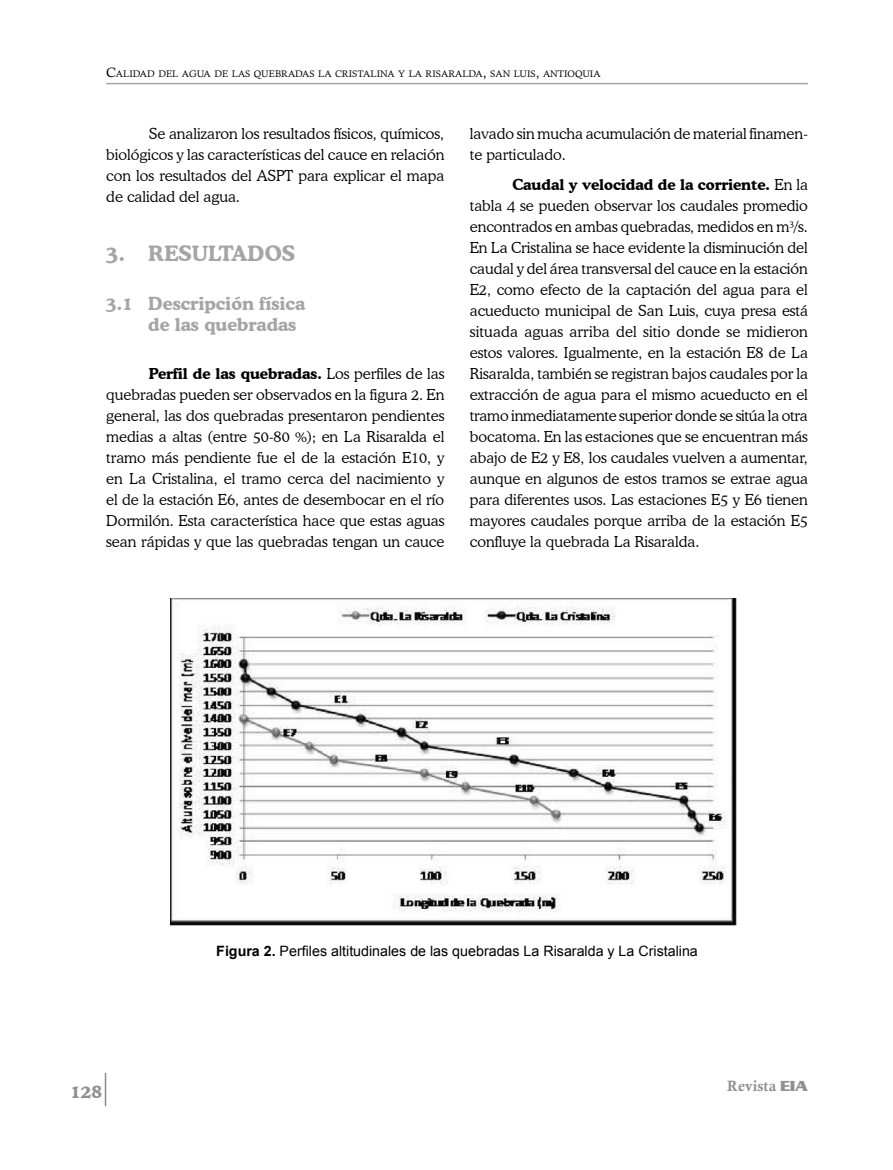
<style>
.page{position:relative;width:893px;height:1170px;background:#fff}
.page>*{position:absolute;margin:0;border:0;box-sizing:border-box;transform-origin:0 0}
.t1{font:700 21px "Cooper BT";color:#a5a5a5}
.t2{font:700 18px/21.6px "Cooper BT";color:#a5a5a5}
.t3{font:700 18px "Cooper BT";color:#909090}
.t4{font:300 15px/21px "Cooper BT";color:#000;text-align:justify}
.t5{font:15px "Calis MT Bol";color:#909090}
.t6{font:14.25px "Arial";color:#000}
.t7{font:9.45px "Calisto";color:#000}
.s1{font-size:13.5px}
.s2{font-weight:700}
.s3{font-family:"Serpentine D";font-weight:700}
</style>
<div class="page">
<hr style="left:106px;top:83px;width:702px;height:1px;background:#a5a5a5">
<hr style="left:105px;top:1072px;width:1px;height:34px;background:#8b8b8b">
<img style="left:171px;top:598px;width:566px;height:328px">
<p class="t7" style="left:106px;top:69px;width:496px"><span class="s1">C</span>ALIDAD DEL AGUA DE LAS QUEBRADAS LA CRISTALINA Y LA RISARALDA<span class="s1">,</span> SAN LUIS<span class="s1">,</span> ANTIOQUIA</p>
<p class="t4" style="left:106px;top:123px;width:340px;text-indent:43px">Se analizaron los resultados físicos, químicos, biológicos y las características del cauce en relación con los resultados del ASPT para explicar el mapa de calidad del agua.</p>
<h1 class="t1" style="left:106px;top:241px;width:190px">3. RESULTADOS</h1>
<p class="t2" style="left:148px;top:292px;width:158px;text-indent:-42px">3.1 Descripción física de las quebradas</p>
<p class="t4" style="left:106px;top:363px;width:340px;text-indent:43px"><span class="s2">Perfil de las quebradas.</span> Los perfiles de las quebradas pueden ser observados en la figura 2. En general, las dos quebradas presentaron pendientes medias a altas (entre 50-80 %); en La Risaralda el tramo más pendiente fue el de la estación E10, y en La Cristalina, el tramo cerca del nacimiento y el de la estación E6, antes de desembocar en el río Dormilón. Esta característica hace que estas aguas sean rápidas y que las quebradas tengan un cauce</p>
<p class="t4" style="left:470px;top:123px;width:340px">lavado sin mucha acumulación de material finamen&shy;te particulado.</p>
<p class="t4" style="left:470px;top:174px;width:340px;text-indent:43px"><span class="s2">Caudal y velocidad de la corriente.</span> En la tabla 4 se pueden observar los caudales promedio encontrados en ambas quebradas, medidos en m<sup>3</sup>/s.<br>En La Cristalina se hace evidente la disminución del caudal y del área transversal del cauce en la estación E2, como efecto de la captación del agua para el acueducto municipal de San Luis, cuya presa está situada aguas arriba del sitio donde se midieron estos valores. Igualmente, en la estación E8 de La Risaralda, también se registran bajos caudales por la extracción de agua para el mismo acueducto en el tramo inmediatamente superior donde se sitúa la otra bocatoma. En las estaciones que se encuentran más abajo de E2 y E8, los caudales vuelven a aumentar, aunque en algunos de estos tramos se extrae agua para diferentes usos. Las estaciones E5 y E6 tienen mayores caudales porque arriba de la estación E5 confluye la quebrada La Risaralda.</p>
<p class="t6" style="left:216px;top:941px;width:483px"><span class="s2">Figura 2.</span> Perfiles altitudinales de las quebradas La Risaralda y La Cristalina</p>
<p class="t3" style="left:70px;top:1080px;width:34px">128</p>
<p class="t5" style="left:727px;top:1077px;width:82px">Revista <span class="s3">EIA</span></p>
</div>
